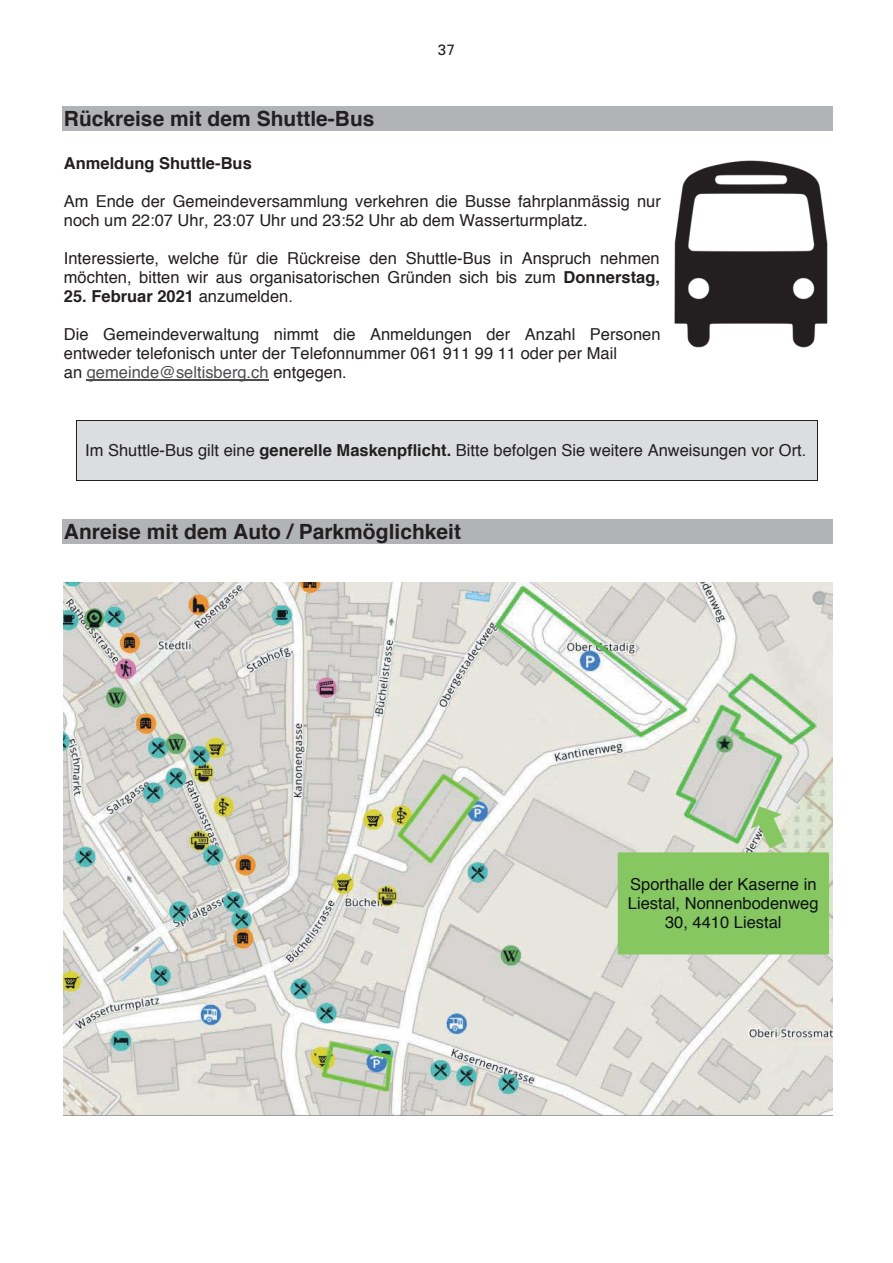
<style>
.page{position:relative;width:893px;height:1263px;background:#fff}
.page>*{position:absolute;margin:0;border:0;box-sizing:border-box;transform-origin:0 0}
.t1{font:700 21px "Helvetica";color:#231f20}
.t2{font:16.5px/19px "Helvetica";color:#231f20}
.t3{font:16.5px/18.9px "Helvetica";color:#0d1113;text-align:center}
.t4{font:700 16.5px "Helvetica";color:#231f20}
.t5{font:15px "Univers";color:#231f20}
.s1{font-weight:700}
.s2{font-weight:400}
.s3{color:#1e56a6}
</style>
<div class="page">
<img style="left:674px;top:160px;width:154px;height:187px">
<div style="left:62px;top:106px;width:770px;height:24px;background:#b2b3b7"></div>
<hr style="left:87px;top:380px;width:182px;height:1px;background:#4d4e4f">
<div style="left:77px;top:421px;width:740px;height:20px;background:#dcdddf"></div>
<hr style="left:76px;top:420px;width:741px;height:1px;background:#231f20">
<div style="left:77px;top:441px;width:740px;height:19px;background:#dcdddf"></div>
<div style="left:77px;top:460px;width:740px;height:21px;background:#dcdddf"></div>
<hr style="left:76px;top:481px;width:741px;height:1px;background:#231f20">
<svg style="left:76px;top:421px;width:1px;height:61px"></svg>
<svg style="left:817px;top:420px;width:1px;height:61px"></svg>
<div style="left:62px;top:519px;width:770px;height:24px;background:#b2b3b7"></div>
<img style="left:64px;top:582px;width:769px;height:534px">
<svg style="left:618px;top:806px;width:211px;height:148px;background:#9ecd81"></svg>
<p class="t5" style="left:438px;top:40px;width:19px">37</p>
<p class="t1" style="left:64px;top:102px;width:312px">Rückreise mit dem Shuttle-Bus</p>
<p class="t4" style="left:64px;top:150px;width:190px">Anmeldung Shuttle-Bus</p>
<p class="t2" style="left:64px;top:192px;width:599px">Am Ende der Gemeindeversammlung verkehren die Busse fahrplanmässig nur noch um 22:07 Uhr, 23:07 Uhr und 23:52 Uhr ab dem Wasserturmplatz.</p>
<p class="t2" style="left:64px;top:249px;width:598px">Interessierte, welche für die Rückreise den Shuttle-Bus in Anspruch nehmen möchten, bitten wir aus organisatorischen Gründen sich bis zum <span class="s1">Donnerstag,</span></p>
<p class="t4" style="left:64px;top:283px;width:231px">25. Februar 2021 <span class="s2">anzumelden.</span></p>
<p class="t2" style="left:64px;top:325px;width:598px">Die Gemeindeverwaltung nimmt die Anmeldungen der Anzahl Personen entweder telefonisch unter der Telefonnummer 061 911 99 11 oder per Mail<br>an <span class="s3">gemeinde@seltisberg.ch</span> entgegen.</p>
<p class="t2" style="left:85px;top:442px;width:723px">Im Shuttle-Bus gilt eine <span class="s1">generelle Maskenpflicht.</span> Bitte befolgen Sie weitere Anweisungen vor Ort.</p>
<p class="t1" style="left:64px;top:515px;width:399px">Anreise mit dem Auto / Parkmöglichkeit</p>
<p class="t3" style="left:628px;top:875px;width:192px">Sporthalle der Kaserne in<br>Liestal, Nonnenbodenweg<br>30, 4410 Liestal</p>
</div>
